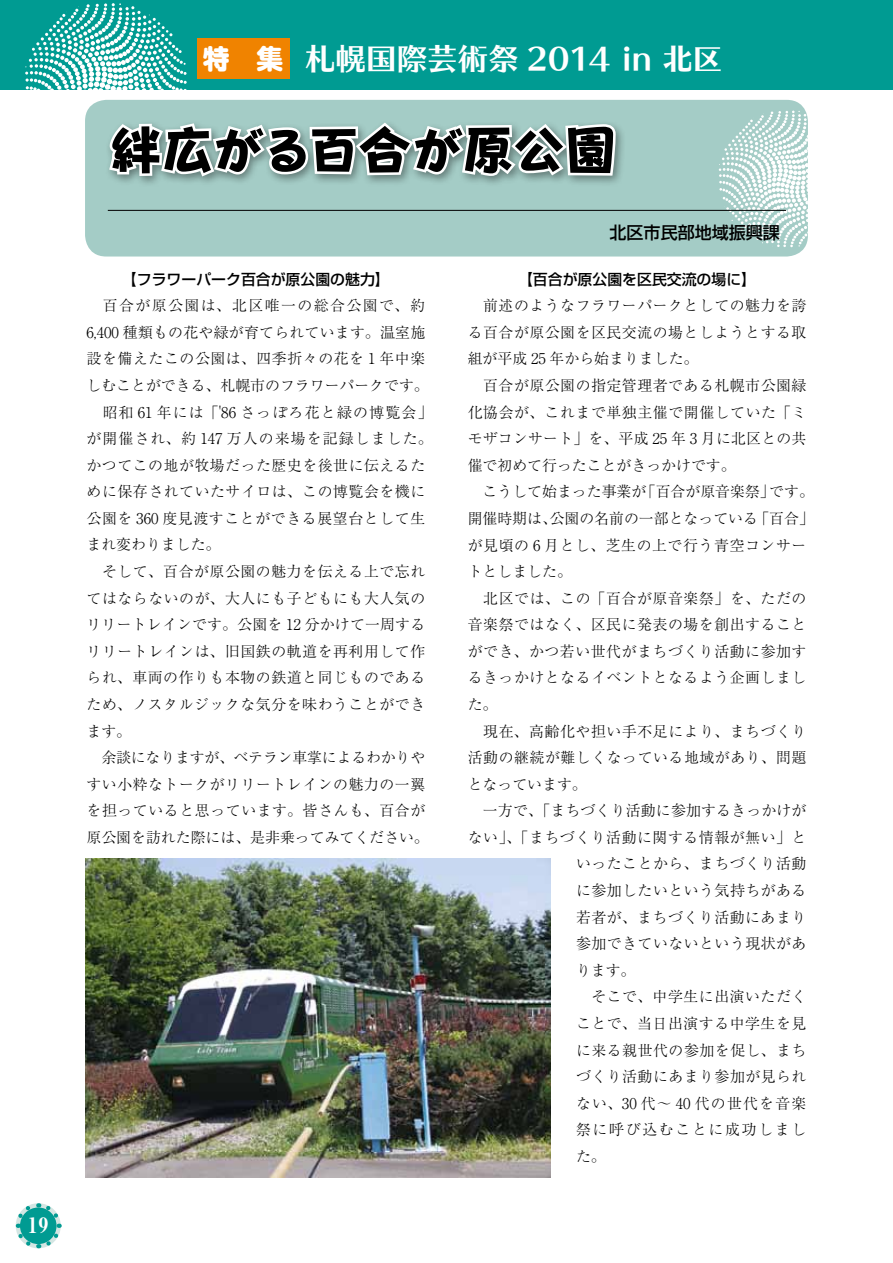
<style>
.page{position:relative;width:893px;height:1263px;background:#fff}
.page>*{position:absolute;margin:0;border:0;box-sizing:border-box;transform-origin:0 0}
.t1{font:53.1px "Pop Happiness Std EB";letter-spacing:-.045em;color:#000}
.t2{font:29.7px "UD Typos 515 Std";letter-spacing:.02em;color:#fff}
.t3{font:21.3px "Midashi Min Pro MA31";color:#fff}
.t4{font:500 16.95px "Shin Go Pro";color:#000}
.t5{font:300 14.85px/26.5px "Ryumin Pro";letter-spacing:.035em;color:#000}
.t6{font:300 14.85px "Ryumin Pro";color:#000}
.t7{font:300 14.85px "Ryumin Pro";letter-spacing:.015em;color:#000}
.t8{font:500 14.85px "Shin Go Pro";color:#000}
.t9{font:300 14.85px "Ryumin Pro";letter-spacing:.085em;color:#000}
.t10{font:300 14.85px "Ryumin Pro";letter-spacing:.115em;color:#000}
.s1{font-family:"Shin M Go Pro";font-weight:800;font-size:26.85px}
</style>
<div class="page">
<svg style="left:15px;top:1203px;width:47px;height:46px"></svg>
<div style="left:85px;top:100px;width:723px;height:156px;background:#a4ccc6;border-radius:21px"></div>
<svg style="left:719px;top:111px;width:89px;height:136px"></svg>
<hr style="left:108px;top:210px;width:678px;height:1px;background:#000">
<div style="left:0;top:0;width:893px;height:89px;background:#009b92"></div>
<svg style="left:25px;top:3px;width:162px;height:87px"></svg>
<div style="left:197px;top:38px;width:93px;height:41px;background:#f08300"></div>
<svg style="left:106px;top:123px;width:512px;height:134px"></svg>
<img style="left:85px;top:858px;width:465px;height:320px">
<h3 class="t3" style="left:28px;top:1209px;width:23px">19</h3>
<h2 class="t2" style="left:203px;top:34px;width:521px"><span class="s1">特　集</span> 札幌国際芸術祭 2014 in 北区</h2>
<h1 class="t1" style="left:109px;top:116px;width:509px">絆広がる百合が原公園</h1>
<p class="t8" style="left:122px;top:267px;width:269px">【フラワーパーク百合が原公園の魅力】</p>
<p class="t5" style="left:87px;top:291px;width:348px">　百合が原公園は、北区唯一の総合公園で、約<br>6,400 種類もの花や緑が育てられています。温室施設を備えたこの公園は、四季折々の花を 1 年中楽しむことができる、札幌市のフラワーパークです。　昭和 61 年には「'86 さっぽろ花と緑の博覧会」が開催され、約 147 万人の来場を記録しました。かつてこの地が牧場だった歴史を後世に伝えるために保存されていたサイロは、この博覧会を機に公園を 360 度見渡すことができる展望台として生まれ変わりました。<br>　そして、百合が原公園の魅力を伝える上で忘れてはならないのが、大人にも子どもにも大人気のリリートレインです。公園を 12 分かけて一周するリリートレインは、旧国鉄の軌道を再利用して作られ、車両の作りも本物の鉄道と同じものであるため、ノスタルジックな気分を味わうことができます。</p>
<p class="t5" style="left:87px;top:743px;width:344px;text-indent:15px">余談になりますが、ベテラン車掌によるわかりやすい小粋なトークがリリートレインの魅力の一翼を担っていると思っています。皆さんも、百合が原公園を訪れた際には、是非乗ってみてください。</p>
<p class="t4" style="left:610px;top:219px;width:172px">北区市民部地域振興課</p>
<p class="t8" style="left:518px;top:267px;width:240px">【百合が原公園を区民交流の場に】</p>
<p class="t5" style="left:468px;top:291px;width:340px">　前述のようなフラワーパークとしての魅力を誇</p>
<p class="t5" style="left:468px;top:318px;width:340px">る百合が原公園を区民交流の場としようとする取</p>
<p class="t6" style="left:468px;top:347px;width:232px">組が平成 25 年から始まりました。</p>
<p class="t5" style="left:468px;top:371px;width:340px">　百合が原公園の指定管理者である札幌市公園緑</p>
<p class="t5" style="left:468px;top:398px;width:340px">化協会が、これまで単独主催で開催していた「ミ</p>
<p class="t7" style="left:468px;top:427px;width:340px">モザコンサート」を、平成 25 年 3 月に北区との共</p>
<p class="t6" style="left:468px;top:453px;width:269px">催で初めて行ったことがきっかけです。</p>
<p class="t6" style="left:468px;top:480px;width:348px">　こうして始まった事業が「百合が原音楽祭」です。</p>
<p class="t6" style="left:468px;top:507px;width:348px">開催時期は、公園の名前の一部となっている「百合」</p>
<p class="t5" style="left:468px;top:530px;width:340px">が見頃の 6 月とし、芝生の上で行う青空コンサー</p>
<p class="t5" style="left:468px;top:557px;width:106px">トとしました。</p>
<p class="t5" style="left:468px;top:584px;width:340px">　北区では、この「百合が原音楽祭」を、ただの</p>
<p class="t5" style="left:468px;top:610px;width:340px">音楽祭ではなく、区民に発表の場を創出すること</p>
<p class="t5" style="left:468px;top:637px;width:340px">ができ、かつ若い世代がまちづくり活動に参加す</p>
<p class="t5" style="left:468px;top:663px;width:340px">るきっかけとなるイベントとなるよう企画しまし</p>
<p class="t5" style="left:468px;top:690px;width:31px">た。</p>
<p class="t5" style="left:468px;top:716px;width:340px">　現在、高齢化や担い手不足により、まちづくり</p>
<p class="t5" style="left:468px;top:743px;width:340px">活動の継続が難しくなっている地域があり、問題</p>
<p class="t6" style="left:468px;top:772px;width:121px">となっています。</p>
<p class="t7" style="left:468px;top:799px;width:340px">　一方で、「まちづくり活動に参加するきっかけが</p>
<p class="t5" style="left:468px;top:823px;width:340px">ない」、「まちづくり活動に関する情報が無い」と</p>
<p class="t5" style="left:576px;top:849px;width:232px">いったことから、まちづくり活動</p>
<p class="t5" style="left:576px;top:876px;width:232px">に参加したいという気持ちがある</p>
<p class="t5" style="left:576px;top:903px;width:232px">若者が、まちづくり活動にあまり</p>
<p class="t5" style="left:576px;top:929px;width:232px">参加できていないという現状があ</p>
<p class="t5" style="left:576px;top:956px;width:61px">ります。</p>
<p class="t5" style="left:576px;top:982px;width:232px">　そこで、中学生に出演いただく</p>
<p class="t5" style="left:576px;top:1009px;width:232px">ことで、当日出演する中学生を見</p>
<p class="t5" style="left:576px;top:1035px;width:232px">に来る親世代の参加を促し、まち</p>
<p class="t5" style="left:576px;top:1062px;width:232px">づくり活動にあまり参加が見られ</p>
<p class="t9" style="left:576px;top:1091px;width:232px">ない、30 代～ 40 代の世代を音楽</p>
<p class="t10" style="left:576px;top:1118px;width:232px">祭に呼び込むことに成功しまし</p>
<p class="t5" style="left:576px;top:1142px;width:31px">た。</p>
</div>
